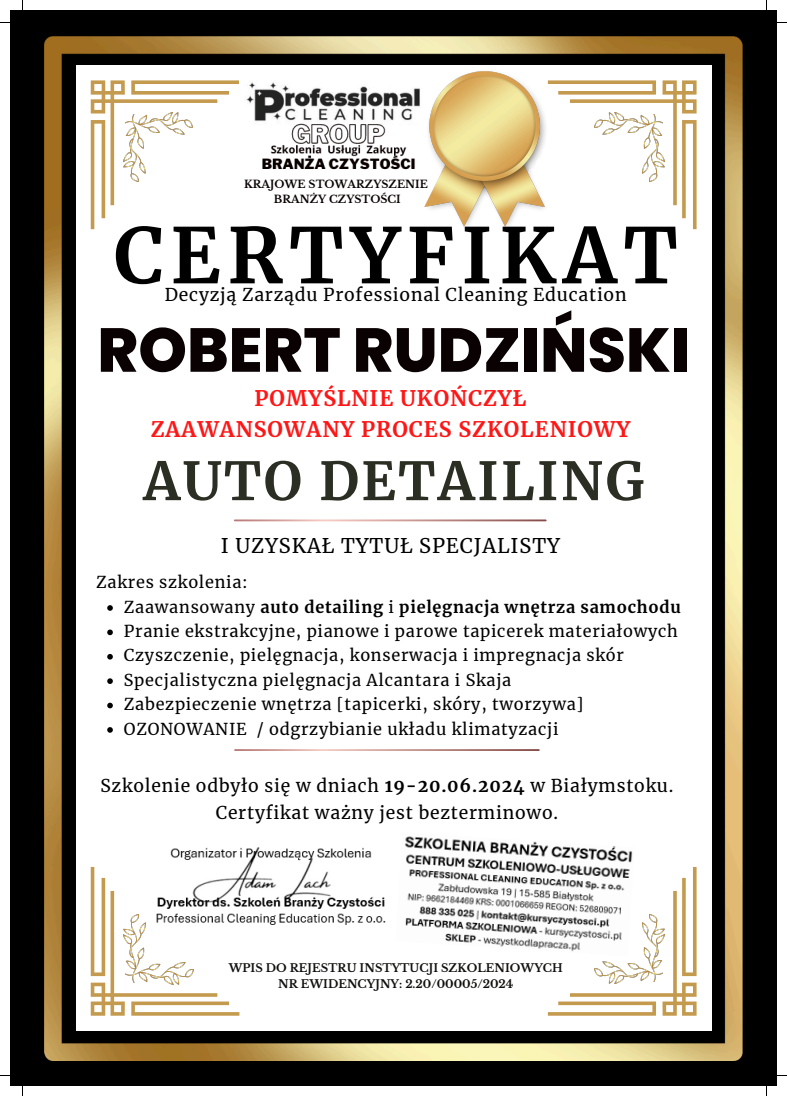
<style>
.page{position:relative;width:787px;height:1096px;background:#fff}
.page>*{position:absolute;margin:0;border:0;box-sizing:border-box;transform-origin:0 0}
.t1{font:700 76.25px "Merriweather";letter-spacing:.09em;color:#000}
.t2{font:800 61.88px "Poppins";color:#0a0202}
.t3{font:700 52.5px "Merriweather";letter-spacing:.045em;color:#2b2e23}
.t4{font:700 21.25px/31px "Merriweather";letter-spacing:.045em;color:#ff1616;text-align:center}
.t5{font:20px "Merriweather";letter-spacing:.045em;color:#000}
.t6{font:17.5px/26.2px "Merriweather";letter-spacing:.045em;color:#000;text-align:center}
.t7{font:16.25px "Merriweather";letter-spacing:.045em;color:#000}
.t8{font:700 16.25px "Merriweather";letter-spacing:.045em;color:#000}
.t9{font:700 11.25px "Libre Baskerville";color:#100f0d}
.t10{font:700 10.62px "Libre Baskerville";color:#0a0202}
.s1{font-weight:400}
.s2{font-weight:700}
</style>
<div class="page">
<div style="left:10px;top:10px;width:767px;height:1076px;background:#000"></div>
<img style="left:44px;top:36px;width:699px;height:1024px">
<div style="left:76px;top:65px;width:635px;height:965px;background:#fff"></div>
<svg style="left:548px;top:80px;width:148px;height:149px"></svg>
<svg style="left:91px;top:80px;width:148px;height:149px"></svg>
<svg style="left:548px;top:867px;width:148px;height:148px"></svg>
<svg style="left:91px;top:867px;width:148px;height:148px"></svg>
<img style="left:123px;top:914px;width:71px;height:70px">
<img style="left:595px;top:914px;width:69px;height:69px">
<img style="left:123px;top:112px;width:70px;height:70px">
<img style="left:595px;top:112px;width:69px;height:70px">
<svg style="left:107px;top:605px;width:6px;height:5px"></svg>
<svg style="left:107px;top:629px;width:6px;height:6px"></svg>
<svg style="left:107px;top:654px;width:6px;height:5px"></svg>
<svg style="left:107px;top:678px;width:6px;height:6px"></svg>
<svg style="left:107px;top:702px;width:6px;height:6px"></svg>
<svg style="left:107px;top:727px;width:6px;height:5px"></svg>
<img style="left:152px;top:847px;width:234px;height:81px">
<img style="left:405px;top:836px;width:229px;height:120px">
<img style="left:246px;top:82px;width:174px;height:88px">
<img style="left:425px;top:71px;width:123px;height:156px">
<p class="t10" style="left:244px;top:178px;width:185px">KRAJOWE STOWARZYSZENIE</p>
<p class="t10" style="left:274px;top:193px;width:128px">BRANŻY CZYSTOŚCI</p>
<p class="t1" style="left:114px;top:208px;width:566px">CERTYFIKAT</p>
<p class="t6" style="left:165px;top:281px;width:463px">Decyzją Zarządu Professional Cleaning Education</p>
<p class="t2" style="left:97px;top:307px;width:594px">ROBERT RUDZIŃSKI</p>
<p class="t4" style="left:151px;top:383px;width:481px">POMYŚLNIE UKOŃCZYŁ<br>ZAAWANSOWANY PROCES SZKOLENIOWY</p>
<p class="t3" style="left:143px;top:448px;width:502px">AUTO DETAILING</p>
<h1 class="t5" style="left:221px;top:533px;width:341px">I UZYSKAŁ TYTUŁ SPECJALISTY</h1>
<h6 class="t7" style="left:96px;top:572px;width:153px">Zakres szkolenia:</h6>
<h4 class="t8" style="left:124px;top:596px;width:558px"><span class="s1">Zaawansowany</span> auto detailing <span class="s1">i</span> pielęgnacja wnętrza samochodu</h4>
<h3 class="t7" style="left:124px;top:621px;width:555px">Pranie ekstrakcyjne, pianowe i parowe tapicerek materiałowych</h3>
<p class="t7" style="left:124px;top:645px;width:502px">Czyszczenie, pielęgnacja, konserwacja i impregnacja skór</p>
<h5 class="t7" style="left:124px;top:669px;width:389px">Specjalistyczna pielęgnacja Alcantara i Skaja</h5>
<p class="t7" style="left:124px;top:694px;width:461px">Zabezpieczenie wnętrza [tapicerki, skóry, tworzywa]</p>
<h6 class="t7" style="left:124px;top:718px;width:436px">OZONOWANIE / odgrzybianie układu klimatyzacji</h6>
<p class="t6" style="left:100px;top:773px;width:574px">Szkolenie odbyło się w dniach <span class="s2">19-20.06.2024</span> w Białymstoku.<br>Certyfikat ważny jest bezterminowo.</p>
<p class="t9" style="left:229px;top:960px;width:336px">WPIS DO REJESTRU INSTYTUCJI SZKOLENIOWYCH</p>
<p class="t9" style="left:278px;top:976px;width:237px">NR EWIDENCYJNY: 2.20/00005/2024</p>
</div>
